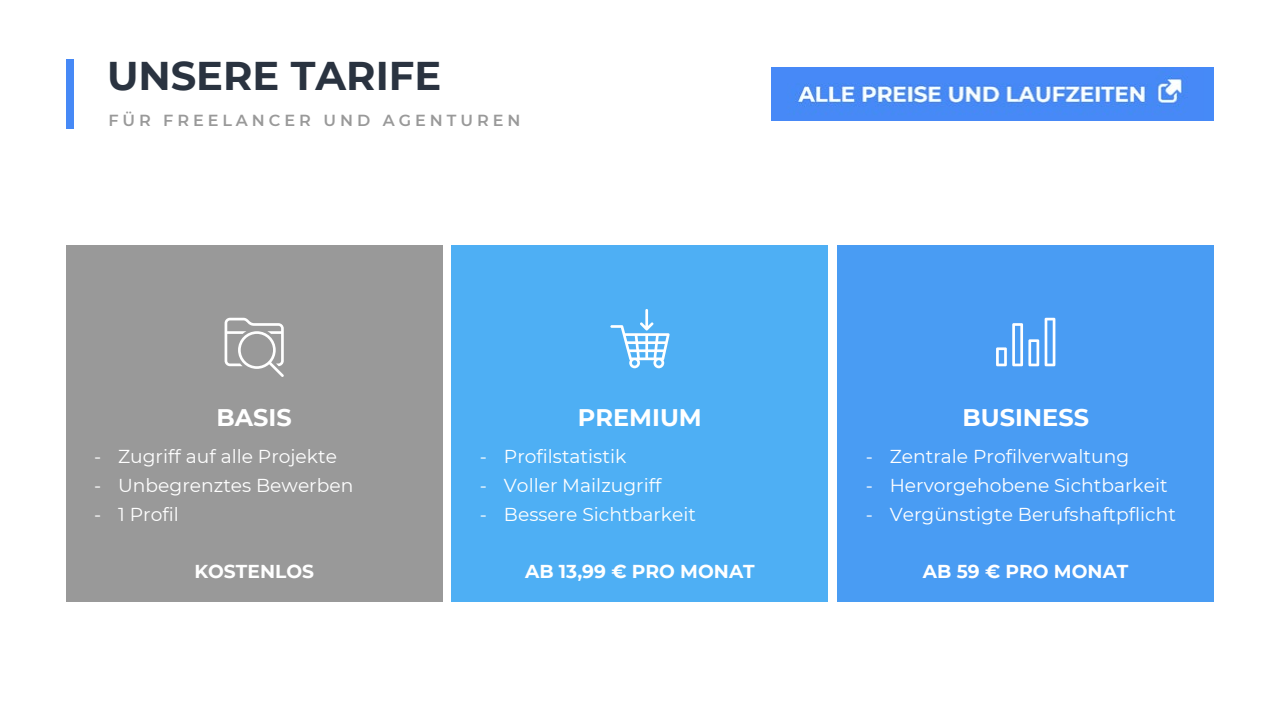
<style>
.page{position:relative;width:1280px;height:723px;background:#fff}
.page>*{position:absolute;margin:0;border:0;box-sizing:border-box;transform-origin:0 0}
.t1{font:700 40px "Montserrat";color:#2a3340}
.t2{font:700 24px "Montserrat";color:#fff}
.t3{font:18.7px "Montserrat";color:#fff}
.t4{font:700 18.7px "Montserrat";color:#fff}
.t5{font:600 16px "Montserrat";letter-spacing:.245em;color:#999}
</style>
<div class="page">
<div style="left:66px;top:245px;width:376px;height:356px;background:#999"></div>
<div style="left:452px;top:245px;width:376px;height:356px;background:#4eaff4"></div>
<div style="left:838px;top:245px;width:376px;height:356px;background:#499cf3"></div>
<svg style="left:610px;top:309px;width:60px;height:59px"></svg>
<svg style="left:996px;top:318px;width:59px;height:48px"></svg>
<svg style="left:225px;top:318px;width:59px;height:59px"></svg>
<div style="left:66px;top:59px;width:7px;height:70px;background:#4689f6"></div>
<img style="left:772px;top:68px;width:442px;height:53px">
<h1 class="t1" style="left:107px;top:47px;width:336px">UNSERE TARIFE</h1>
<p class="t5" style="left:109px;top:109px;width:413px">FÜR FREELANCER UND AGENTUREN</p>
<p class="t2" style="left:217px;top:400px;width:77px">BASIS</p>
<p class="t2" style="left:578px;top:400px;width:125px">PREMIUM</p>
<p class="t2" style="left:962px;top:400px;width:128px">BUSINESS</p>
<p class="t3" style="left:94px;top:444px;width:244px">- Zugriff auf alle Projekte</p>
<p class="t3" style="left:94px;top:472px;width:261px">- Unbegrenztes Bewerben</p>
<p class="t3" style="left:94px;top:501px;width:86px">- 1 Profil</p>
<p class="t3" style="left:480px;top:444px;width:148px">- Profilstatistik</p>
<p class="t3" style="left:480px;top:472px;width:183px">- Voller Mailzugriff</p>
<p class="t3" style="left:480px;top:501px;width:218px">- Bessere Sichtbarkeit</p>
<p class="t3" style="left:866px;top:444px;width:265px">- Zentrale Profilverwaltung</p>
<p class="t3" style="left:866px;top:472px;width:304px">- Hervorgehobene Sichtbarkeit</p>
<p class="t3" style="left:866px;top:501px;width:312px">- Vergünstigte Berufshaftpflicht</p>
<p class="t4" style="left:194px;top:558px;width:121px">KOSTENLOS</p>
<p class="t4" style="left:525px;top:558px;width:231px">AB 13,99 € PRO MONAT</p>
<p class="t4" style="left:923px;top:558px;width:207px">AB 59 € PRO MONAT</p>
</div>
